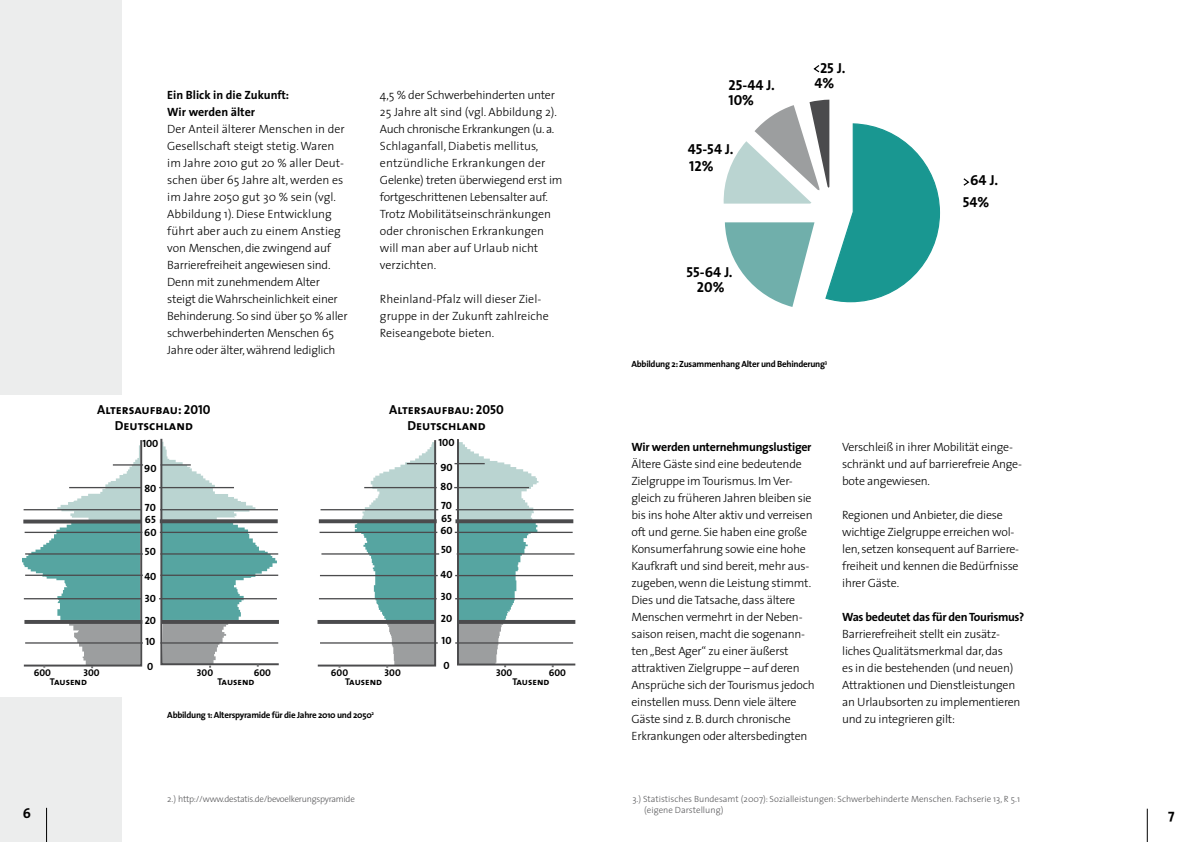
<style>
.page{position:relative;width:1191px;height:842px;background:#fff}
.page>*{position:absolute;margin:0;border:0;box-sizing:border-box;transform-origin:0 0}
.t1{font:14.5px "The Sans Bold Caps";color:#000}
.t2{font:700 14px "The Sans";color:#000}
.t3{font:13.1px/15.7px "The Sans Bold Caps";color:#000;text-align:center}
.t4{font:300 12px/17px "The Sans";letter-spacing:-.02em;color:#000}
.t5{font:300 12px/17px "The Sans";color:#000}
.t6{font:700 12px "The Sans";letter-spacing:-.02em;color:#000}
.t7{font:700 12px/17px "The Sans";color:#000}
.t8{font:10.5px/21.7px "The Sans Bold Caps";color:#000;text-align:justify}
.t9{font:9.8px/9.2px "The Sans Bold Caps";color:#000}
.t10{font:300 9px/10.8px "The Sans";color:#58585a}
.t11{font:700 9px "The Sans";letter-spacing:-.03em;color:#000}
.t12{font:300 9px "The Sans";letter-spacing:-.03em;color:#58585a}
</style>
<div class="page">
<div style="left:0;top:0;width:122px;height:842px;background:#eceded"></div>
<div style="left:0;top:395px;width:595px;height:302px;background:#fff"></div>
<hr style="left:454px;top:463px;width:31px;height:1px;background:#4b4b4d">
<hr style="left:454px;top:487px;width:75px;height:1px;background:#4b4b4d">
<hr style="left:320px;top:509px;width:118px;height:1px;background:#4b4b4d">
<hr style="left:455px;top:532px;width:117px;height:1px;background:#4b4b4d">
<hr style="left:321px;top:553px;width:118px;height:2px;background:#4b4b4d">
<hr style="left:320px;top:575px;width:118px;height:1px;background:#4b4b4d">
<hr style="left:455px;top:575px;width:118px;height:1px;background:#4b4b4d">
<hr style="left:455px;top:598px;width:118px;height:1px;background:#4b4b4d">
<hr style="left:320px;top:642px;width:118px;height:2px;background:#4b4b4d">
<hr style="left:455px;top:642px;width:118px;height:2px;background:#4b4b4d">
<svg style="left:22px;top:440px;width:121px;height:228px"></svg>
<svg style="left:159px;top:438px;width:120px;height:230px"></svg>
<svg style="left:317px;top:440px;width:120px;height:228px"></svg>
<svg style="left:456px;top:439px;width:120px;height:228px"></svg>
<svg style="left:723px;top:100px;width:217px;height:207px"></svg>
<svg style="left:963px;top:178px;width:7px;height:8px"></svg>
<svg style="left:813px;top:65px;width:7px;height:8px"></svg>
<hr style="left:1147px;top:809px;width:1px;height:33px;background:#000">
<hr style="left:46px;top:808px;width:1px;height:34px;background:#000">
<p class="t7" style="left:167px;top:86px;width:123px">Ein Blick in die Zukunft:<br>Wir werden älter</p>
<p class="t4" style="left:167px;top:120px;width:182px">Der Anteil älterer Menschen in der Gesellschaft steigt stetig. Waren im Jahre 2010 gut 20 % aller Deut&shy;schen über 65 Jahre alt, werden es im Jahre 2050 gut 30 % sein (vgl.<br>Abbildung 1). Diese Entwicklung führt aber auch zu einem Anstieg von Menschen, die zwingend auf Barrierefreiheit angewiesen sind.<br>Denn mit zunehmendem Alter steigt die Wahrscheinlichkeit einer Behinderung. So sind über 50 % aller schwerbehinderten Menschen 65<br>Jahre oder älter, während lediglich</p>
<p class="t5" style="left:380px;top:86px;width:184px">4,5 % der Schwerbehinderten unter<br>25 Jahre alt sind (vgl. Abbildung 2).<br>Auch chronische Erkrankungen (u. a.<br>Schlaganfall, Diabetis mellitus, entzündliche Erkrankungen der<br>Gelenke) treten überwiegend erst im fortgeschrittenen Lebensalter auf.<br>Trotz Mobilitätseinschränkungen oder chronischen Erkrankungen will man aber auf Urlaub nicht verzichten.</p>
<p class="t5" style="left:380px;top:290px;width:170px">Rheinland-Pfalz will dieser Ziel&shy;gruppe in der Zukunft zahlreiche<br>Reiseangebote bieten.</p>
<p class="t3" style="left:97px;top:401px;width:115px">Altersaufbau: 2010<br>Deutschland</p>
<p class="t3" style="left:389px;top:401px;width:116px">Altersaufbau: 2050<br>Deutschland</p>
<p class="t8" style="left:142px;top:433px;width:18px">100</p>
<p class="t8" style="left:144px;top:459px;width:14px;line-height:19.1px">90<br>80<br>70</p>
<p class="t8" style="left:144px;top:513px;width:14px;line-height:12.6px">65<br>60</p>
<p class="t8" style="left:145px;top:540px;width:12px">50</p>
<p class="t8" style="left:144px;top:565px;width:13px">40<br>30<br>20<br>10</p>
<p class="t8" style="left:147px;top:656px;width:8px">0</p>
<p class="t8" style="left:438px;top:431px;width:18px">100</p>
<p class="t8" style="left:440px;top:457px;width:14px;line-height:19.1px">90<br>80<br>70</p>
<p class="t8" style="left:440px;top:511px;width:14px;line-height:12.6px">65<br>60</p>
<p class="t8" style="left:441px;top:539px;width:12px">50</p>
<p class="t8" style="left:440px;top:564px;width:13px">40<br>30<br>20<br>10</p>
<p class="t8" style="left:443px;top:654px;width:8px">0</p>
<p class="t9" style="left:34px;top:668px;width:19px">600</p>
<p class="t9" style="left:50px;top:668px;width:51px;text-indent:34px">300<br>Tausend</p>
<p class="t9" style="left:197px;top:668px;width:18px">300</p>
<p class="t9" style="left:217px;top:668px;width:55px;text-indent:36px">600<br>Tausend</p>
<p class="t9" style="left:331px;top:668px;width:19px">600</p>
<p class="t9" style="left:384px;top:668px;width:18px">300</p>
<p class="t9" style="left:496px;top:668px;width:18px">300</p>
<p class="t9" style="left:512px;top:668px;width:55px;text-indent:36px">600<br>Tausend</p>
<p class="t9" style="left:345px;top:677px;width:38px">Tausend</p>
<p class="t11" style="left:167px;top:707px;width:208px">Abbildung 1:Alterspyramide für die Jahre 2010 und 2050<sup>2</sup></p>
<p class="t1" style="left:728px;top:73px;width:48px">25-44 J.</p>
<p class="t1" style="left:728px;top:88px;width:27px">10%</p>
<p class="t1" style="left:687px;top:137px;width:47px">45-54 J.</p>
<p class="t1" style="left:689px;top:154px;width:26px">12%</p>
<p class="t1" style="left:686px;top:260px;width:48px">55-64 J.</p>
<p class="t1" style="left:697px;top:275px;width:29px">20%</p>
<p class="t1" style="left:820px;top:56px;width:27px">25 J.</p>
<p class="t1" style="left:814px;top:71px;width:21px">4%</p>
<p class="t11" style="left:631px;top:356px;width:197px">Abbildung 2:Zusammenhang Alter und Behinderung<sup>3</sup></p>
<p class="t1" style="left:970px;top:168px;width:29px">64 J.</p>
<p class="t1" style="left:962px;top:190px;width:28px">54%</p>
<p class="t6" style="left:631px;top:437px;width:181px">Wir werden unternehmungslustiger</p>
<p class="t4" style="left:631px;top:455px;width:185px">Ältere Gäste sind eine bedeutende Zielgruppe im Tourismus. Im Ver&shy;gleich zu früheren Jahren bleiben sie bis ins hohe Alter aktiv und verreisen oft und gerne. Sie haben eine große Konsumerfahrung sowie eine hohe Kaufkraft und sind bereit, mehr aus&shy;zugeben, wenn die Leistung stimmt.<br>Dies und die Tatsache, dass ältere Menschen vermehrt in der Neben&shy;saison reisen, macht die sogenann&shy;ten „Best Ager“ zu einer äußerst attraktiven Zielgruppe – auf deren Ansprüche sich der Tourismus jedoch einstellen muss. Denn viele ältere Gäste sind z. B. durch chronische Erkrankungen oder altersbedingten</p>
<p class="t4" style="left:842px;top:438px;width:181px">Verschleiß in ihrer Mobilität einge&shy;schränkt und auf barrierefreie Ange&shy;bote angewiesen.</p>
<p class="t4" style="left:842px;top:506px;width:178px">Regionen und Anbieter, die diese wichtige Zielgruppe erreichen wol&shy;len, setzen konsequent auf Barriere&shy;freiheit und kennen die Bedürfnisse ihrer Gäste.</p>
<p class="t6" style="left:842px;top:607px;width:184px">Was bedeutet das für den Tourismus?</p>
<p class="t4" style="left:842px;top:625px;width:180px">Barrierefreiheit stellt ein zusätz&shy;liches Qualitätsmerkmal dar, das<br>es in die bestehenden (und neuen)<br>Attraktionen und Dienstleistungen an Urlaubsorten zu implementieren und zu integrieren gilt:</p>
<p class="t12" style="left:167px;top:791px;width:189px">2.) http://www.destatis.de/bevoelkerungspyramide</p>
<p class="t10" style="left:644px;top:793px;width:377px;text-indent:-12px">3.) Statistisches Bundesamt (2007): Sozialleistungen: Schwerbehinderte Menschen. Fachserie 13, R 5.1 (eigene Darstellung)</p>
<p class="t2" style="left:23px;top:801px;width:10px">6</p>
<p class="t2" style="left:1168px;top:802px;width:8px">7</p>
</div>
